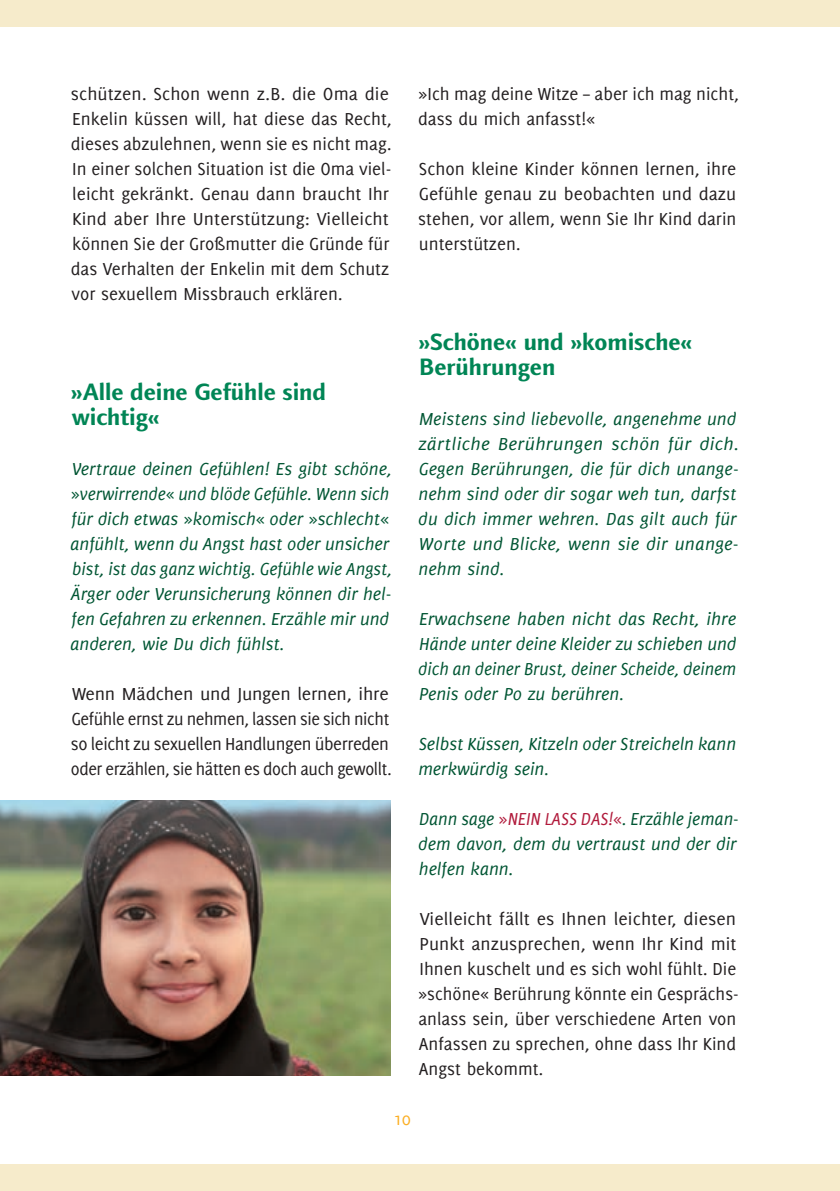
<style>
.page{position:relative;width:840px;height:1191px;background:#fff}
.page>*{position:absolute;margin:0;border:0;box-sizing:border-box;transform-origin:0 0}
.t1{font:700 24px/25px "Linotype Finnegan";color:#008555}
.t2{font:italic 19px/25px "Delicious";color:#053}
.t3{font:19px/25px "Delicious";color:#231f20}
.t4{font:19px/25px "Delicious";color:#231f20;scale:1.04 1}
.t5{font:19px/25px "Delicious";letter-spacing:-.02em;color:#231f20;scale:1.05 1}
.t6{font:19px "Delicious";color:#fbaf25}
.s1{color:#b11b3c}
</style>
<div class="page">
<div style="left:0;top:1164px;width:839px;height:27px;background:#f6ebcb"></div>
<div style="left:0;top:0;width:839px;height:27px;background:#f6ebcb"></div>
<img style="left:0;top:800px;width:390px;height:275px">
<p class="t3" style="left:71px;top:81px;width:322px">schützen. Schon wenn z.B. die Oma die Enkelin küssen will, hat diese das Recht, dieses abzulehnen, wenn sie es nicht mag.<br>In einer solchen Situation ist die Oma viel&shy;leicht gekränkt. Genau dann braucht Ihr Kind aber Ihre Unterstützung: Vielleicht können Sie der Großmutter die Gründe für das Verhalten der Enkelin mit dem Schutz vor sexuellem Missbrauch erklären.</p>
<p class="t1" style="left:71px;top:380px;width:256px">»Alle deine Gefühle sind wichtig«</p>
<p class="t2" style="left:70px;top:456px;width:323px">Vertraue deinen Gefühlen! Es gibt schöne, »verwirrende« und blöde Gefühle. Wenn sich für dich etwas »komisch« oder »schlecht« anfühlt, wenn du Angst hast oder unsicher bist, ist das ganz wichtig. Gefühle wie Angst, Ärger oder Verunsicherung können dir hel&shy;fen Gefahren zu erkennen. Erzähle mir und anderen, wie Du dich fühlst.</p>
<p class="t5" style="left:71px;top:681px;width:307px">Wenn Mädchen und Jungen lernen, ihre Gefühle ernst zu nehmen, lassen sie sich nicht so leicht zu sexuellen Handlungen überreden oder erzählen, sie hätten es doch auch gewollt.</p>
<p class="t3" style="left:417px;top:81px;width:322px">»Ich mag deine Witze – aber ich mag nicht, dass du mich anfasst!«</p>
<p class="t3" style="left:418px;top:156px;width:319px;text-align:justify">Schon kleine Kinder können lernen, ihre Gefühle genau zu beobachten und dazu stehen, vor allem, wenn Sie Ihr Kind darin unterstützen.</p>
<p class="t1" style="left:418px;top:330px;width:275px">»Schöne« und »komische«<br>Berührungen</p>
<p class="t2" style="left:418px;top:406px;width:322px">Meistens sind liebevolle, angenehme und zärtliche Berührungen schön für dich.<br>Gegen Berührungen, die für dich unange&shy;nehm sind oder dir sogar weh tun, darfst du dich immer wehren. Das gilt auch für Worte und Blicke, wenn sie dir unange&shy;nehm sind.</p>
<p class="t2" style="left:418px;top:606px;width:319px;text-align:justify">Erwachsene haben nicht das Recht, ihre Hände unter deine Kleider zu schieben und dich an deiner Brust, deiner Scheide, deinem Penis oder Po zu berühren.</p>
<p class="t2" style="left:418px;top:731px;width:319px">Selbst Küssen, Kitzeln oder Streicheln kann merkwürdig sein.</p>
<p class="t2" style="left:418px;top:806px;width:322px;text-align:justify">Dann sage <span class="s1">»NEIN LASS DAS!«</span>. Erzähle jeman&shy;dem davon, dem du vertraust und der dir helfen kann.</p>
<p class="t4" style="left:417px;top:906px;width:310px">Vielleicht fällt es Ihnen leichter, diesen Punkt anzusprechen, wenn Ihr Kind mit Ihnen kuschelt und es sich wohl fühlt. Die »schöne« Berührung könnte ein Gesprächs&shy;anlass sein, über verschiedene Arten von Anfassen zu sprechen, ohne dass Ihr Kind Angst bekommt.</p>
<p class="t6" style="left:393px;top:1108px;width:19px">10</p>
</div>
